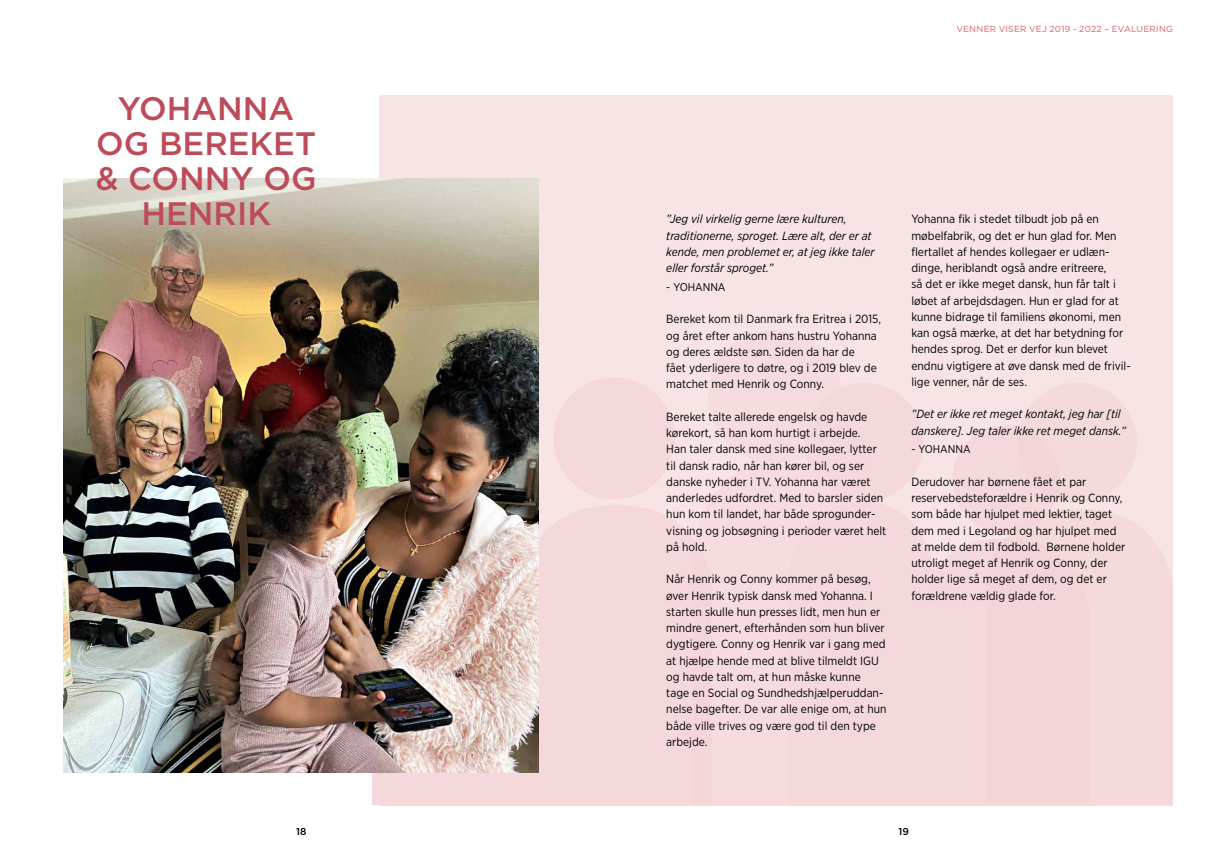
<style>
.page{position:relative;width:1205px;height:854px;background:#fff}
.page>*{position:absolute;margin:0;border:0;box-sizing:border-box;transform-origin:0 0}
.Overskrift{font:500 32.5px/35px "Gotham";color:#be4b59;text-align:center}
.Brødtxt{font:11.88px/16.2px "Gotham Narrow";color:#000}
.citat_i_text{font:italic 11.88px/16.2px "Gotham Narrow";color:#000}
.afsender{font:11.25px "Gotham Narrow";color:#000}
.t1{font:500 10px "Gotham";color:#000}
.t2{font:8.75px "Gotham";letter-spacing:.025em;color:#d95c66}
</style>
<div class="page">
<div style="left:379px;top:96px;width:794px;height:710px;background:#f8e3e5"></div>
<div style="left:560px;top:506px;width:133px;height:299px;background:#f5d8dc"></div>
<div style="left:553px;top:377px;width:122px;height:122px;background:#f5d8dc;border-radius:50%"></div>
<div style="left:693px;top:539px;width:19px;height:266px;background:#f4d6da"></div>
<div style="left:708px;top:330px;width:134px;height:133px;background:#f6dcdf;border-radius:50%"></div>
<div style="left:936px;top:540px;width:49px;height:265px;background:#f5d8dc"></div>
<div style="left:952px;top:425px;width:108px;height:109px;background:#f5d8dc;border-radius:50%"></div>
<div style="left:788px;top:503px;width:148px;height:302px;background:#f5d8dc"></div>
<div style="left:804px;top:383px;width:119px;height:119px;background:#f5d8dc;border-radius:50%"></div>
<div style="left:372px;top:520px;width:188px;height:285px;background:#f5d8dc"></div>
<div style="left:985px;top:514px;width:104px;height:291px;background:#f3d4d8"></div>
<div style="left:1017px;top:383px;width:120px;height:120px;background:#f5dadc;border-radius:50%"></div>
<img style="left:64px;top:178px;width:475px;height:594px">
<p class="Overskrift" style="left:96px;top:90px;width:222px">YOHANNA<br>OG BEREKET &amp; CONNY OG<br>HENRIK</p>
<p class="t2" style="left:956px;top:23px;width:218px">VENNER VISER VEJ 2019 - 2022 – EVALUERING</p>
<p class="citat_i_text" style="left:666px;top:211px;width:210px">”Jeg vil virkelig gerne lære kulturen, traditionerne, sproget. Lære alt, der er at kende, men problemet er, at jeg ikke taler eller forstår sproget.”</p>
<p class="afsender" style="left:666px;top:280px;width:61px">- YOHANNA</p>
<p class="Brødtxt" style="left:666px;top:311px;width:216px">Bereket kom til Danmark fra Eritrea i 2015, og året efter ankom hans hustru Yohanna og deres ældste søn. Siden da har de<br>fået yderligere to døtre, og i 2019 blev de matchet med Henrik og Conny.</p>
<p class="Brødtxt" style="left:666px;top:408px;width:222px">Bereket talte allerede engelsk og havde kørekort, så han kom hurtigt i arbejde.<br>Han taler dansk med sine kollegaer, lytter til dansk radio, når han kører bil, og ser danske nyheder i TV. Yohanna har været anderledes udfordret. Med to barsler siden hun kom til landet, har både sprogunder&shy;visning og jobsøgning i perioder været helt på hold.</p>
<p class="Brødtxt" style="left:666px;top:571px;width:222px">Når Henrik og Conny kommer på besøg, øver Henrik typisk dansk med Yohanna. I starten skulle hun presses lidt, men hun er mindre genert, efterhånden som hun bliver dygtigere. Conny og Henrik var i gang med at hjælpe hende med at blive tilmeldt IGU og havde talt om, at hun måske kunne tage en Social og Sundhedshjælperuddan&shy;nelse bagefter. De var alle enige om, at hun både ville trives og være god til den type arbejde.</p>
<p class="Brødtxt" style="left:911px;top:211px;width:221px">Yohanna fik i stedet tilbudt job på en møbelfabrik, og det er hun glad for. Men flertallet af hendes kollegaer er udlæn&shy;dinge, heriblandt også andre eritreere,<br>så det er ikke meget dansk, hun får talt i løbet af arbejdsdagen. Hun er glad for at kunne bidrage til familiens økonomi, men kan også mærke, at det har betydning for hendes sprog. Det er derfor kun blevet endnu vigtigere at øve dansk med de frivil&shy;lige venner, når de ses.</p>
<p class="citat_i_text" style="left:911px;top:406px;width:216px">”Det er ikke ret meget kontakt, jeg har [til danskere]. Jeg taler ikke ret meget dansk.”</p>
<p class="afsender" style="left:911px;top:442px;width:61px">- YOHANNA</p>
<p class="Brødtxt" style="left:911px;top:473px;width:215px">Derudover har børnene fået et par reservebedsteforældre i Henrik og Conny, som både har hjulpet med lektier, taget dem med i Legoland og har hjulpet med at melde dem til fodbold. Børnene holder utroligt meget af Henrik og Conny, der holder lige så meget af dem, og det er forældrene vældig glade for.</p>
<p class="t1" style="left:296px;top:825px;width:12px">18</p>
<p class="t1" style="left:898px;top:825px;width:12px">19</p>
</div>
